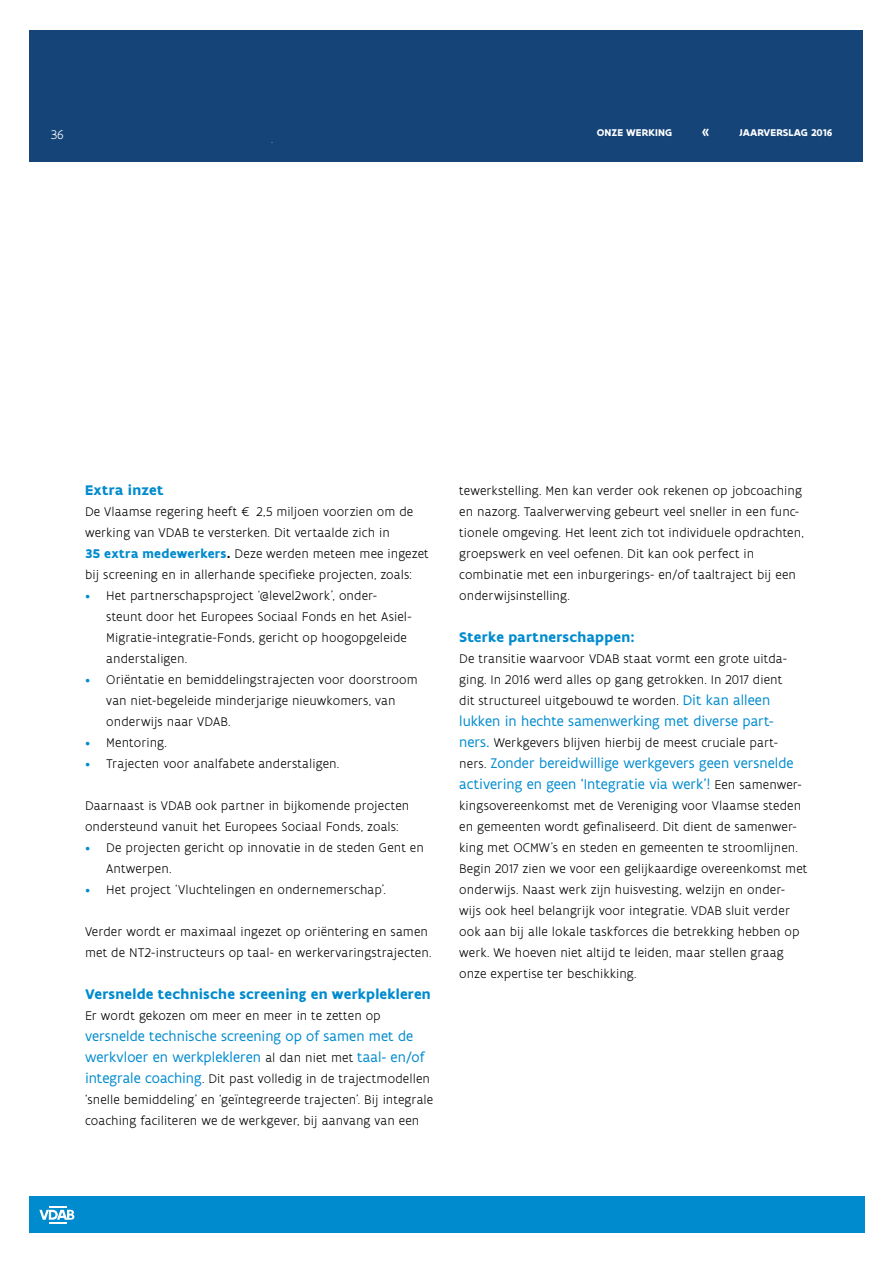
<style>
.page{position:relative;width:893px;height:1263px;background:#fff}
.page>*{position:absolute;margin:0;border:0;box-sizing:border-box;transform-origin:0 0}
.t1{font:15px/21px "Flanders Art Sans";color:#008bce}
.t2{font:700 15px "Flanders Art Sans";letter-spacing:.015em;color:#008bce}
.t3{font:300 13.5px/21px "Flanders Art Sans";letter-spacing:.005em;color:#000}
.t4{font:300 13.5px "Flanders Art Sans";color:#fff}
.t5{font:700 10.5px "Flanders Art Sans";letter-spacing:.005em;color:#fff}
.s1{font-weight:700;color:#008bce}
.s2{font-weight:700}
.s3{color:#008bce}
.s4{font-weight:300;font-size:13.5px;color:#000}
.s5{font-weight:400;font-size:15px;color:#008bce}
</style>
<div class="page">
<div style="left:30px;top:30px;width:833px;height:132px;background:#144478"></div>
<div style="left:30px;top:1196px;width:834px;height:37px;background:#008bce"></div>
<svg style="left:39px;top:1206px;width:35px;height:17px"></svg>
<p class="t4" style="left:51px;top:126px;width:15px">36</p>
<p class="t5" style="left:597px;top:126px;width:77px">onze werking</p>
<p class="t5" style="left:739px;top:126px;width:95px">Jaarverslag 2016</p>
<p class="t2" style="left:85px;top:481px;width:80px">Extra inzet</p>
<p class="t3" style="left:85px;top:501px;width:345px">De Vlaamse regering heeft € 2,5 miljoen voorzien om de werking van VDAB te versterken. Dit vertaalde zich in<br><span class="s1">35 extra medewerkers</span><span class="s2">.</span> Deze werden meteen mee ingezet bij screening en in allerhande specifieke projecten, zoals:</p>
<p class="t3" style="left:106px;top:585px;width:306px;text-indent:-21px"><span class="s3">•</span> Het partnerschapsproject ‘@level2work’, onder&shy;steunt door het Europees Sociaal Fonds en het Asiel-Migratie-integratie-Fonds, gericht op hoogopgeleide anderstaligen.</p>
<p class="t3" style="left:106px;top:670px;width:313px;text-indent:-21px"><span class="s3">•</span> Oriëntatie en bemiddelingstrajecten voor doorstroom van niet-begeleide minderjarige nieuwkomers, van onderwijs naar VDAB.</p>
<p class="t3" style="left:85px;top:733px;width:83px"><span class="s3">•</span> Mentoring.</p>
<p class="t3" style="left:85px;top:754px;width:256px"><span class="s3">•</span> Trajecten voor analfabete anderstaligen.</p>
<p class="t3" style="left:85px;top:796px;width:326px">Daarnaast is VDAB ook partner in bijkomende projecten ondersteund vanuit het Europees Sociaal Fonds, zoals:</p>
<p class="t3" style="left:106px;top:838px;width:319px;text-indent:-21px"><span class="s3">•</span> De projecten gericht op innovatie in de steden Gent en<br>Antwerpen.</p>
<p class="t3" style="left:85px;top:880px;width:302px"><span class="s3">•</span> Het project ‘Vluchtelingen en ondernemerschap’.</p>
<p class="t3" style="left:85px;top:922px;width:348px">Verder wordt er maximaal ingezet op oriëntering en samen met de NT2-instructeurs op taal- en werkervaringstrajecten.</p>
<p class="t2" style="left:85px;top:985px;width:347px">Versnelde technische screening en werkplekleren</p>
<p class="t3" style="left:85px;top:1005px;width:297px">Er wordt gekozen om meer en meer in te zetten op</p>
<p class="t1" style="left:85px;top:1026px;width:341px">versnelde technische screening op of samen met de werkvloer en werkplekleren <span class="s4">al dan niet met</span> taal- en/of</p>
<p class="t3" style="left:85px;top:1068px;width:350px"><span class="s5">integrale coaching</span>. Dit past volledig in de trajectmodellen ‘snelle bemiddeling’ en ‘geïntegreerde trajecten’. Bij integrale coaching faciliteren we de werkgever, bij aanvang van een</p>
<p class="t3" style="left:459px;top:480px;width:346px">tewerkstelling. Men kan verder ook rekenen op jobcoaching en nazorg. Taalverwerving gebeurt veel sneller in een func&shy;tionele omgeving. Het leent zich tot individuele opdrachten, groepswerk en veel oefenen. Dit kan ook perfect in combinatie met een inburgerings- en/of taaltraject bij een onderwijsinstelling.</p>
<p class="t2" style="left:459px;top:628px;width:177px">Sterke partnerschappen:</p>
<p class="t3" style="left:459px;top:648px;width:329px">De transitie waarvoor VDAB staat vormt een grote uitda&shy;ging. In 2016 werd alles op gang getrokken. In 2017 dient dit structureel uitgebouwd te worden. <span class="s5">Dit kan alleen</span></p>
<p class="t1" style="left:459px;top:711px;width:316px">lukken in hechte samenwerking met diverse part-</p>
<p class="t3" style="left:459px;top:732px;width:320px"><span class="s5">ners.</span> Werkgevers blijven hierbij de meest cruciale part-</p>
<p class="t1" style="left:459px;top:753px;width:344px"><span class="s4">ners.</span> Zonder bereidwillige werkgevers geen versnelde activering en geen ‘Integratie via werk’! <span class="s4">Een samenwer-</span></p>
<p class="t3" style="left:459px;top:795px;width:350px">kingsovereenkomst met de Vereniging voor Vlaamse steden en gemeenten wordt gefinaliseerd. Dit dient de samenwer&shy;king met OCMW’s en steden en gemeenten te stroomlijnen.<br>Begin 2017 zien we voor een gelijkaardige overeenkomst met onderwijs. Naast werk zijn huisvesting, welzijn en onder&shy;wijs ook heel belangrijk voor integratie. VDAB sluit verder ook aan bij alle lokale taskforces die betrekking hebben op werk. We hoeven niet altijd te leiden, maar stellen graag onze expertise ter beschikking.</p>
</div>
